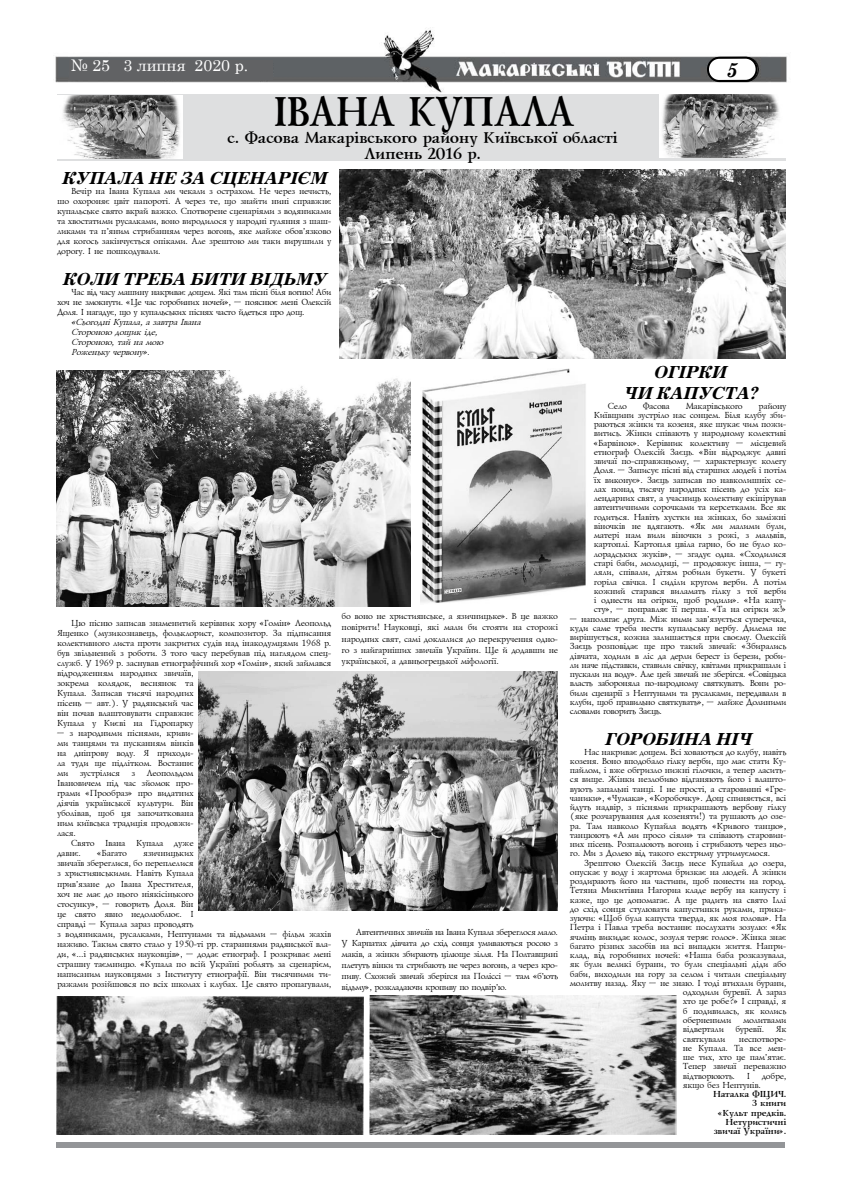
<style>
.page{position:relative;width:842px;height:1191px;background:#fff}
.page>*{position:absolute;margin:0;border:0;box-sizing:border-box;transform-origin:0 0}
.t1{font:700 42.9px "Ukrainian Lazurski";color:#000;scale:.88 1}
.t2{font:italic 700 20px "Century Schoolbook";color:#000}
.t3{font:italic 700 18px/21.9px "Journal C";color:#000;text-align:center}
.t4{font:700 16px/16.4px "Ukrainian Lazurski";color:#000;text-align:center}
.t5{font:16px "Century Schoolbook";color:#fff}
.t6{font:9px/9.3px "Ukrainian Lazurski";color:#000;text-align:justify}
.t7{font:italic 9px/10px "Ukrainian Lazurski";color:#000}
.t8{font:700 9px/9.3px "Ukrainian Lazurski";color:#000;text-align:right}
</style>
<div class="page">
<div style="left:56px;top:1142px;width:728px;height:5px;background:#939598"></div>
<img style="left:55px;top:30px;width:732px;height:63px">
<svg style="left:706px;top:56px;width:53px;height:27px"></svg>
<div style="left:69px;top:60px;width:204px;height:19px;background:#616264"></div>
<div style="left:57px;top:94px;width:729px;height:67px;background:#dedfe0"></div>
<img style="left:660px;top:94px;width:126px;height:64px">
<img style="left:57px;top:95px;width:126px;height:64px">
<img style="left:420px;top:369px;width:166px;height:234px">
<img style="left:57px;top:370px;width:354px;height:236px">
<img style="left:199px;top:671px;width:358px;height:239px">
<img style="left:370px;top:995px;width:307px;height:139px">
<img style="left:57px;top:996px;width:307px;height:138px">
<img style="left:340px;top:170px;width:445px;height:189px">
<h3 class="t5" style="left:71px;top:52px;width:179px">№ 25 3 липня 2020 р.</h3>
<h2 class="t2" style="left:726px;top:54px;width:13px">5</h2>
<h1 class="t1" style="left:271px;top:89px;width:29px">ІВАНА</h1>
<h1 class="t1" style="left:406px;top:89px;width:33px">КУПАЛА</h1>
<h3 class="t4" style="left:227px;top:130px;width:392px">с. Фасова Макарівського району Київської області<br>Липень 2016 р.</h3>
<h3 class="t3" style="left:61px;top:168px;width:272px">Купала не за сценарієм</h3>
<p class="t6" style="left:57px;top:186px;width:276px;line-height:10px;text-indent:14px">Вечір на Івана Купала ми чекали з острахом. Не через нечисть, шо охороняє цвіт папороті. А через те, що знайти нині справжнє купальське свято вкрай важко. Спотворене сценаріями з водяниками та хвостатими русалками, воно виродилося у народні гуляння з шаш&shy;ликами та п’яним стрибанням через вогонь, яке майже обов’язково для когось закінчується опіками. Але зрештою ми таки вирушили у дорогу. І не пошкодували.</p>
<h3 class="t3" style="left:62px;top:269px;width:271px">Коли треба бити відьму</h3>
<p class="t6" style="left:57px;top:287px;width:276px;line-height:10px;text-indent:14px">Час від часу машину накриває дощем. Які там пісні біля вогню! Аби хоч не змокнути. «Це час горобиних ночей», – пояснює мені Олексій Доля. І нагадує, що у купальських піснях часто йдеться про дощ.</p>
<p class="t7" style="left:71px;top:317px;width:133px">«СьогодніКупала,азавтраІвана<br>Стороною дощикіде,<br>Стороною,тайнамою<br>Роженькучервону».</p>
<p class="t6" style="left:57px;top:618px;width:276px;line-height:10px;text-align:left;text-indent:14px">Цю пісню записав знаменитий керівник хору «Гомін» Леопольд Ященко (музикознавець, фольклорист, композитор. За підписання колективного листа проти закритих судів над інакодумцями 1968 р. був звільнений з роботи. З того часу перебував під наглядом спец&shy;служб. У 1969 р. заснував етнографічний хор «Гомін», який займався відродженням народних звичаїв,<br>зокрема колядок, веснянок та<br>Купала. Записав тисячі народних<br>пісень – авт.). У радянський час<br>він почав влаштовувати справжнє<br>Купала у Києві на Гідропарку</p>
<p class="t6" style="left:57px;top:728px;width:138px;line-height:10px">– з народними піснями, криви&shy;ми танцями та пусканням вінків на дніпрову воду. Я приходи&shy;ла туди ще підлітком. Востаннє ми</p>
<p class="t6" style="left:57px;top:768px;width:138px;line-height:10px;text-indent:89px">Леопольдом Івановичем під час зйомок про&shy;грами «Прообраз» про видатних діячів української культури. Він уболівав, щоб ця започаткована ним київська традиція продовжи&shy;лася.</p>
<p class="t6" style="left:57px;top:838px;width:138px;line-height:10px;text-indent:14px">Свято Івана Купала дуже давнє.</p>
<p class="t6" style="left:79px;top:768px;width:42px">зустрілися</p>
<p class="t6" style="left:131px;top:768px;width:5px">з</p>
<p class="t6" style="left:97px;top:849px;width:31px">«Багато</p>
<p class="t6" style="left:57px;top:848px;width:276px;line-height:10px;text-align:left;text-indent:86px">язичницьких<br>звичаїв збереглися, бо переплелися<br>з християнськими. Навіть Купала<br>прив’язане до Івана Хрестителя,<br>хоч не має до нього ніякісінького<br>стосунку», – говорить Доля. Він<br>це свято явно недолюблює. І<br>справді – Купала зараз проводять<br>з водяниками, русалками, Нептунами та відьмами – фільм жахів наживо. Таким свято стало у 1950-ті рр. стараннями радянської вла&shy;ди, «...і радянських науковців», – додає етнограф. І розкриває мені страшну таємницю. «Купала по всій Україні роблять за сценарієм, написаним науковцями з Інституту етнографії. Він тисячними ти&shy;ражами розійшовся по всіх школах і клубах. Це свято пропагували,</p>
<p class="t6" style="left:341px;top:611px;width:218px;line-height:11px">бо воно не християнське, а язичницьке». В це важко повірити! Науковці, які мали би стояти на сторожі народних свят, самі доклалися до перекручення одно&shy;го з найгарніших звичаїв України. Ще й додавши не української, а давньогрецької міфології.</p>
<p class="t6" style="left:341px;top:926px;width:218px;line-height:11px;text-indent:14px">Автентичних звичаїв на Івана Купала збереглося мало.<br>У Карпатах дівчата до схід сонця умиваються росою з маків, а жінки збирають цілюще зілля. На Полтавщині плетуть вінки та стрибають не через вогонь, а через кро&shy;пиву. Схожий звичай зберігся на Поліссі – там «б’ють відьму», розкладаючи кропиву по подвір’ю.</p>
<h3 class="t3" style="left:623px;top:361px;width:141px">Огірки<br>чи капуста?</h3>
<p class="t6" style="left:608px;top:401px;width:20px">Село</p>
<p class="t6" style="left:642px;top:401px;width:28px">Фасова</p>
<p class="t6" style="left:685px;top:401px;width:58px">Макарівського</p>
<p class="t6" style="left:593px;top:401px;width:194px;text-indent:165px">району Київщини зустріло нас сонцем. Біля клубу зби&shy;раються жінки та козеня, яке шукає чим пожи&shy;витись. Жінки співають у народному колективі «Барвінок». Керівник колективу – місцевий етнограф Олексій Заєць. «Він відроджує давні звичаї по-справжньому, – характеризує колегу Доля. – Записує пісні від старших людей і потім їх виконує». Заєць записав по навколишніх се&shy;лах понад тисячу народних пісень до усіх ка&shy;лендарних свят, а учасниць колективу екіпірував автентичними сорочками та керсетками. Все як годиться. Навіть хустки на жінках, бо заміжні віночків не вдягають. «Як ми малими були, матері нам вили віночки з рожі, з мальвів, картоплі. Картопля цвіла гарно, бо не було ко&shy;лорадських жуків», – згадує одна. «Сходилися старі баби, молодиці, – продовжує інша, – гу&shy;ляли, співали, дітям робили букети. У букеті горіла свічка. І сиділи кругом верби. А потім кожний старався виламать гілку з тої верби і однести на огірки, щоб родили». «На капу&shy;сту», – поправляє її перша. «Та на огірки ж!»</p>
<p class="t6" style="left:569px;top:614px;width:218px">– наполягає друга. Між ними зав’язується суперечка, куди саме треба нести купальську вербу. Дилема не вирішується, кожна залишається при своєму. Олексій Заєць розповідає ще про такий звичай: «Збирались дівчата, ходили в ліс да дерли берест із берези, роби&shy;ли наче підставки, ставили свічку, квітами прикрашали і пускали на воду». Але цей звичай не зберігся. «Совіцька власть забороняла по-народному святкувать. Вони ро&shy;били сценарії з Нептунами та русалками, передавали в клуби, щоб правильно святкувать», – майже Долиними словами говорить Заєць.</p>
<h3 class="t3" style="left:604px;top:729px;width:154px">Горобина ніч</h3>
<p class="t6" style="left:569px;top:747px;width:218px;text-indent:14px">Нас накриває дощем. Всі ховаються до клубу, навіть козеня. Воно вподобало гілку верби, що має стати Ку&shy;пайлом, і вже обгризло нижні гілочки, а тепер ласить&shy;ся вище. Жінки незлобиво відганяють його і влашто&shy;вують запальні танці. І не прості, а старовинні «Гре&shy;чаники», «Чумака», «Коробочку». Дощ спиняється, всі йдуть надвір, з піснями прикрашають вербову гілку (яке розчарування для козеняти!) та рушають до озе&shy;ра. Там навколо Купайла водять «Кривого танцю», танцюють «А ми просо сіяли» та співають старовин&shy;них пісень. Розпалюють вогонь і стрибають через ньо&shy;го. Ми з Долею від такого екстриму утримуємося.</p>
<p class="t6" style="left:584px;top:858px;width:204px">Зрештою Олексій Заєць несе Купайла до озера,</p>
<p class="t6" style="left:569px;top:867px;width:218px">опускає у воду і жартома бризкає на людей. А жінки</p>
<p class="t6" style="left:569px;top:877px;width:218px">роздирають його на частини, щоб понести на город.</p>
<p class="t6" style="left:569px;top:886px;width:218px">Тетяна Микитівна Нагорна кладе вербу на капусту і</p>
<p class="t6" style="left:569px;top:895px;width:218px">каже, що це допомагає. А ще радить на свято Іллі</p>
<p class="t6" style="left:569px;top:904px;width:218px">до схід сонця стулювати капустинки руками, прика-</p>
<p class="t6" style="left:569px;top:914px;width:218px">зуючи: «Щоб була капуста тверда, як моя голова». На</p>
<p class="t6" style="left:569px;top:923px;width:218px">Петра і Павла треба востаннє послухати зозулю: «Як</p>
<p class="t6" style="left:569px;top:932px;width:218px">ячмінь викидає колос, зозуля теряє голос». Жінка знає</p>
<p class="t6" style="left:569px;top:941px;width:218px">багато різних засобів на всі випадки життя. Напри-</p>
<p class="t6" style="left:569px;top:951px;width:218px">клад, від горобиних ночей: «Наша баба розказувала,</p>
<p class="t6" style="left:569px;top:960px;width:218px">як були великі бурани, то були спеціальні діди або</p>
<p class="t6" style="left:569px;top:969px;width:218px">баби, виходили на гору за селом і читали спеціальну</p>
<p class="t6" style="left:569px;top:978px;width:218px">молитву назад. Яку – не знаю. І тоді втихали бурани,</p>
<p class="t6" style="left:682px;top:988px;width:105px">одходили буревії. А зараз</p>
<p class="t6" style="left:682px;top:997px;width:105px">хто це робе?» І справді, я</p>
<p class="t6" style="left:682px;top:1006px;width:105px">б подивилась, як колись</p>
<p class="t6" style="left:682px;top:1015px;width:50px">оберненими</p>
<p class="t6" style="left:743px;top:1015px;width:44px">молитвами</p>
<p class="t6" style="left:682px;top:1025px;width:42px">відвертали</p>
<p class="t6" style="left:735px;top:1025px;width:30px">буревії.</p>
<p class="t6" style="left:775px;top:1025px;width:12px">Як</p>
<p class="t6" style="left:682px;top:1034px;width:44px">святкували</p>
<p class="t6" style="left:682px;top:1034px;width:105px;text-indent:56px">неспотворе&shy;не Купала. Та все мен&shy;ше тих, хто це пам’ятає.<br>Тепер звичаї переважно відтворюють.</p>
<p class="t6" style="left:746px;top:1071px;width:5px">І</p>
<p class="t6" style="left:761px;top:1071px;width:26px">добре,</p>
<p class="t6" style="left:682px;top:1080px;width:79px">якщо без Нептунів.</p>
<p class="t8" style="left:713px;top:1089px;width:47px">Наталка ФІЦИЧ</p>
<p class="t8" style="left:713px;top:1089px;width:74px">.<br>З книги<br>«Культ предків.<br>Нетуристичні звичаї України».</p>
</div>
